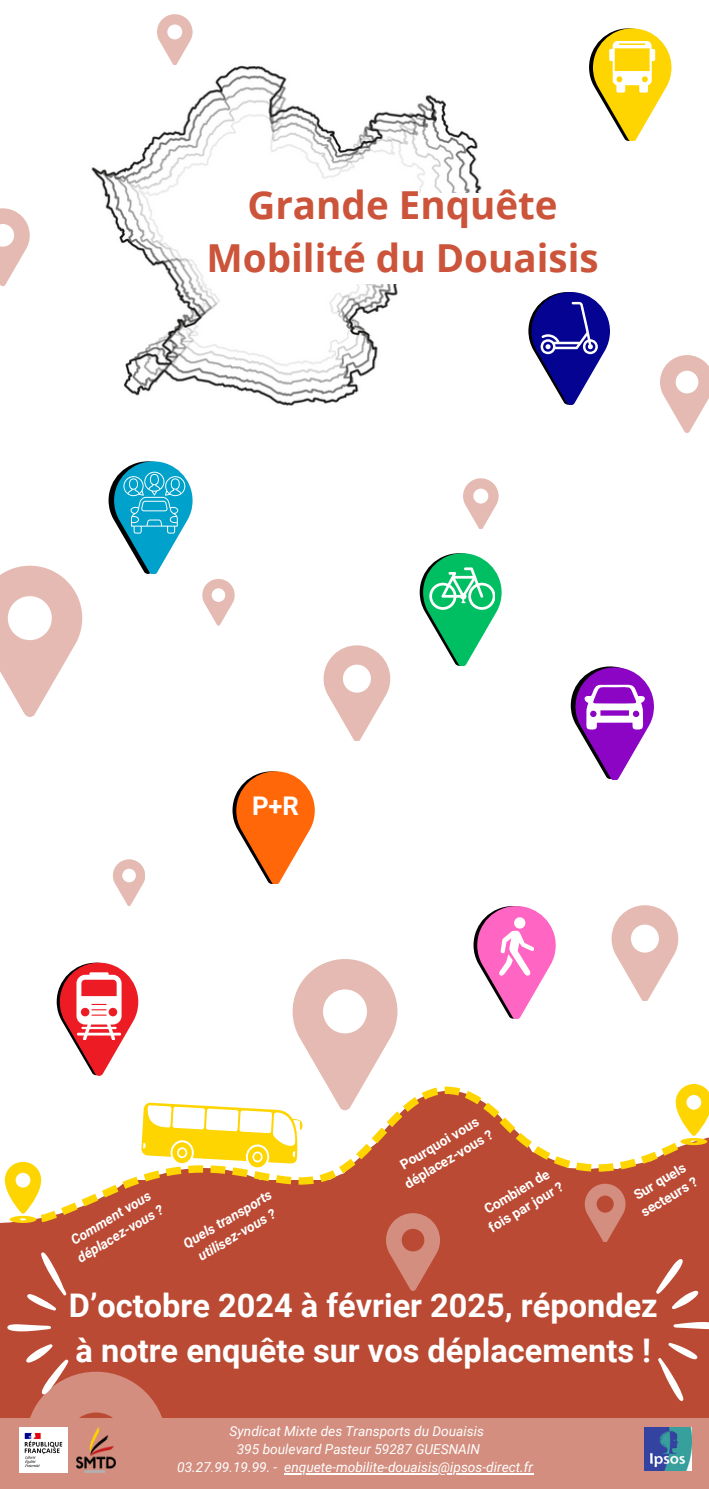
<style>
.page{position:relative;width:709px;height:1489px;background:#fff}
.page>*{position:absolute;margin:0;border:0;box-sizing:border-box;transform-origin:0 0}
.t1{font:700 38.5px/53px "Open Sans";color:#cb543a;text-align:center}
.t2{font:700 32.5px/45px "Roboto";color:#fff}
.t3{font:700 25.75px "Roboto";color:#fff}
.t4{font:italic 13.75px "Roboto";color:#fff}
.t5{font:700 13.75px/18.2px "Roboto";color:#fff;text-align:center}
.t6{font:italic 700 13.75px/18.2px "Roboto";color:#fff}
</style>
<div class="page">
<div style="left:601px;top:1131px;width:108px;height:216px;background:#ba4a33"></div>
<div style="left:0;top:1180px;width:709px;height:309px;background:#ba4a33"></div>
<svg style="left:386px;top:1222px;width:54px;height:69px"></svg>
<svg style="left:592px;top:1222px;width:26px;height:20px"></svg>
<svg style="left:656px;top:1259px;width:42px;height:50px"></svg>
<svg style="left:673px;top:1322px;width:36px;height:7px"></svg>
<svg style="left:658px;top:1343px;width:39px;height:58px"></svg>
<div style="left:0;top:1039px;width:153px;height:184px;background:#fff"></div>
<div style="left:0;top:1418px;width:709px;height:71px;background:#d38e7f"></div>
<img style="left:91px;top:65px;width:391px;height:341px">
<div style="left:212px;top:193px;width:424px;height:90px;background:#fff"></div>
<svg style="left:589px;top:28px;width:82px;height:113px"></svg>
<svg style="left:571px;top:666px;width:83px;height:114px"></svg>
<svg style="left:420px;top:553px;width:81px;height:113px"></svg>
<svg style="left:232px;top:771px;width:83px;height:113px"></svg>
<div style="left:241px;top:775px;width:69px;height:69px;background:#ff6709;border-radius:50%"></div>
<svg style="left:4px;top:1162px;width:39px;height:61px"></svg>
<svg style="left:678px;top:1084px;width:31px;height:61px"></svg>
<svg style="left:41px;top:1086px;width:637px;height:136px;fill:#ba4a33"></svg>
<svg style="left:473px;top:906px;width:83px;height:112px"></svg>
<svg style="left:109px;top:461px;width:84px;height:113px"></svg>
<svg style="left:26px;top:1344px;width:136px;height:129px"></svg>
<svg style="left:7px;top:1324px;width:44px;height:7px"></svg>
<svg style="left:27px;top:1252px;width:39px;height:58px"></svg>
<hr style="left:284px;top:1473px;width:249px;height:1px;background:#fff">
<img style="left:76px;top:1427px;width:40px;height:45px">
<img style="left:19px;top:1427px;width:49px;height:45px">
<svg style="left:528px;top:292px;width:82px;height:113px"></svg>
<svg style="left:660px;top:355px;width:49px;height:78px"></svg>
<svg style="left:157px;top:14px;width:36px;height:51px"></svg>
<svg style="left:0;top:208px;width:30px;height:78px"></svg>
<svg style="left:0;top:566px;width:82px;height:151px"></svg>
<svg style="left:611px;top:905px;width:67px;height:96px"></svg>
<svg style="left:113px;top:859px;width:32px;height:47px"></svg>
<svg style="left:463px;top:478px;width:35px;height:51px"></svg>
<svg style="left:323px;top:645px;width:67px;height:96px"></svg>
<svg style="left:202px;top:579px;width:32px;height:47px"></svg>
<svg style="left:57px;top:959px;width:340px;height:208px"></svg>
<img style="left:645px;top:1427px;width:47px;height:43px">
<p class="t1" style="left:206px;top:177px;width:393px">Grande Enquête<br>Mobilité du Douaisis</p>
<p class="t3" style="left:252px;top:791px;width:49px">P+R</p>
<p class="t6" style="left:64px;top:1235px;width:100px;rotate:-31deg">Comment vous déplacez-vous ?</p>
<p class="t6" style="left:180px;top:1237px;width:102px;text-align:center;rotate:-31deg">Quels transports utilisez-vous ?</p>
<p class="t5" style="left:392px;top:1161px;width:102px;rotate:-31deg">Pourquoi vous déplacez-vous ?</p>
<p class="t5" style="left:476px;top:1205px;width:86px;rotate:-31deg">Combien de fois par jour ?</p>
<p class="t5" style="left:628px;top:1189px;width:65px;text-align:left;rotate:-31deg">Sur quels secteurs ?</p>
<p class="t2" style="left:69px;top:1283px;width:590px">D’octobre 2024 à février 2025, répondez à notre enquête sur vos déplacements !</p>
<p class="t4" style="left:230px;top:1423px;width:256px">Syndicat Mixte des Transports du Douaisis</p>
<p class="t4" style="left:237px;top:1441px;width:245px">395 boulevard Pasteur 59287 GUESNAIN</p>
<p class="t4" style="left:177px;top:1459px;width:102px">03.27.99.19.99. -</p>
<p class="t4" style="left:284px;top:1459px;width:250px">enquete-mobilite-douaisis@ipsos-direct.fr</p>
</div>
